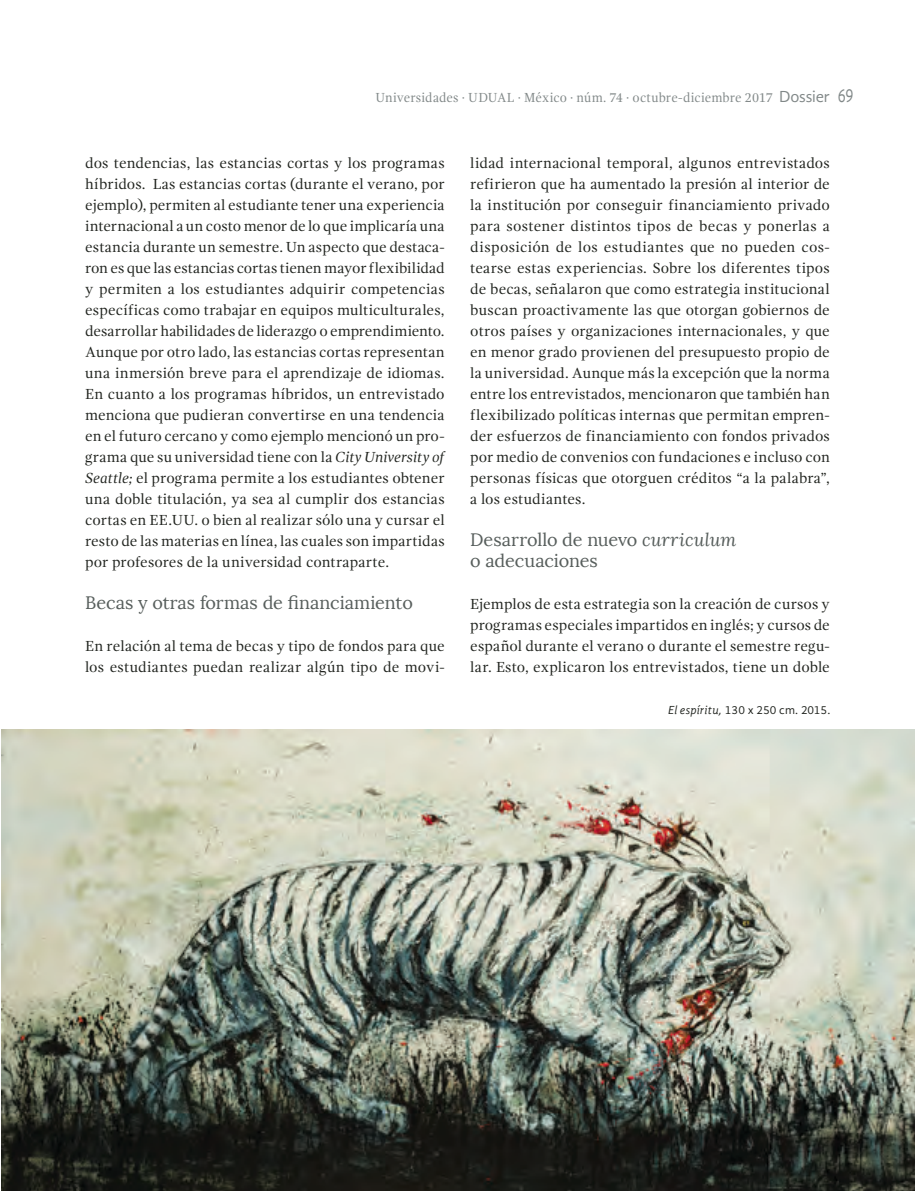
<style>
.page{position:relative;width:915px;height:1191px;background:#fff}
.page>*{position:absolute;margin:0;border:0;box-sizing:border-box;transform-origin:0 0}
.Art_-_subtítulo_2{font:18px "Lora";color:#575e5c}
.Art_-_1er_párrafo{font:15px/21px "Gandhi Serif";letter-spacing:.005em;color:#20231e;text-align:justify}
.t1{font:13.5px "Gandhi Serif";letter-spacing:.005em;color:#818888;scale:.95 1}
.Art_-_Marq_izq{font:12px "Gandhi Sans";letter-spacing:.005em;color:#20231e}
.s1{font-family:"Gandhi Sans";font-size:16.5px}
.s2{font-family:"Gandhi Sans";font-size:19.5px}
.s3{font-style:italic}
</style>
<div class="page">
<img style="left:1px;top:729px;width:913px;height:462px">
<p class="t1" style="left:375px;top:90px;width:504px">Universidades · UDUAL · México · núm. 74 · octubre-diciembre 2017 <span class="s1">Dossier</span> <span class="s2">69</span></p>
<p class="Art_-_1er_párrafo" style="left:85px;top:153px;width:361px">dos tendencias, las estancias cortas y los programas híbridos. Las estancias cortas (durante el verano, por ejemplo), permiten al estudiante tener una experiencia internacional a un costo menor de lo que implicaría una estancia durante un semestre. Un aspecto que destaca&shy;ron es que las estancias cortas tienen mayor flexibilidad y permiten a los estudiantes adquirir competencias específicas como trabajar en equipos multiculturales, desarrollar habilidades de liderazgo o emprendimiento.<br>Aunque por otro lado, las estancias cortas representan una inmersión breve para el aprendizaje de idiomas.<br>En cuanto a los programas híbridos, un entrevistado menciona que pudieran convertirse en una tendencia en el futuro cercano y como ejemplo mencionó un pro&shy;grama que su universidad tiene con la <span class="s3">City University of Seattle;</span> el programa permite a los estudiantes obtener una doble titulación, ya sea al cumplir dos estancias cortas en EE.UU. o bien al realizar sólo una y cursar el resto de las materias en línea, las cuales son impartidas por profesores de la universidad contraparte.</p>
<p class="Art_-_subtítulo_2" style="left:85px;top:592px;width:329px">Becas y otras formas de financiamiento</p>
<p class="Art_-_1er_párrafo" style="left:85px;top:636px;width:361px">En relación al tema de becas y tipo de fondos para que los estudiantes puedan realizar algún tipo de movi-</p>
<p class="Art_-_1er_párrafo" style="left:470px;top:153px;width:361px">lidad internacional temporal, algunos entrevistados refirieron que ha aumentado la presión al interior de la institución por conseguir financiamiento privado para sostener distintos tipos de becas y ponerlas a disposición de los estudiantes que no pueden cos&shy;tearse estas experiencias. Sobre los diferentes tipos de becas, señalaron que como estrategia institucional buscan proactivamente las que otorgan gobiernos de otros países y organizaciones internacionales, y que en menor grado provienen del presupuesto propio de la universidad. Aunque más la excepción que la norma entre los entrevistados, mencionaron que también han flexibilizado políticas internas que permitan empren&shy;der esfuerzos de financiamiento con fondos privados por medio de convenios con fundaciones e incluso con personas físicas que otorguen créditos “a la palabra”, a los estudiantes.</p>
<p class="Art_-_subtítulo_2" style="left:470px;top:529px;width:267px">Desarrollo de nuevo <span class="s3">curriculum</span></p>
<p class="Art_-_subtítulo_2" style="left:470px;top:550px;width:129px">o adecuaciones</p>
<p class="Art_-_1er_párrafo" style="left:470px;top:594px;width:361px">Ejemplos de esta estrategia son la creación de cursos y programas especiales impartidos en inglés; y cursos de español durante el verano o durante el semestre regu&shy;lar. Esto, explicaron los entrevistados, tiene un doble</p>
<p class="Art_-_Marq_izq" style="left:668px;top:703px;width:164px"><span class="s3">El espíritu,</span> 130 x 250 cm. 2015.</p>
</div>
